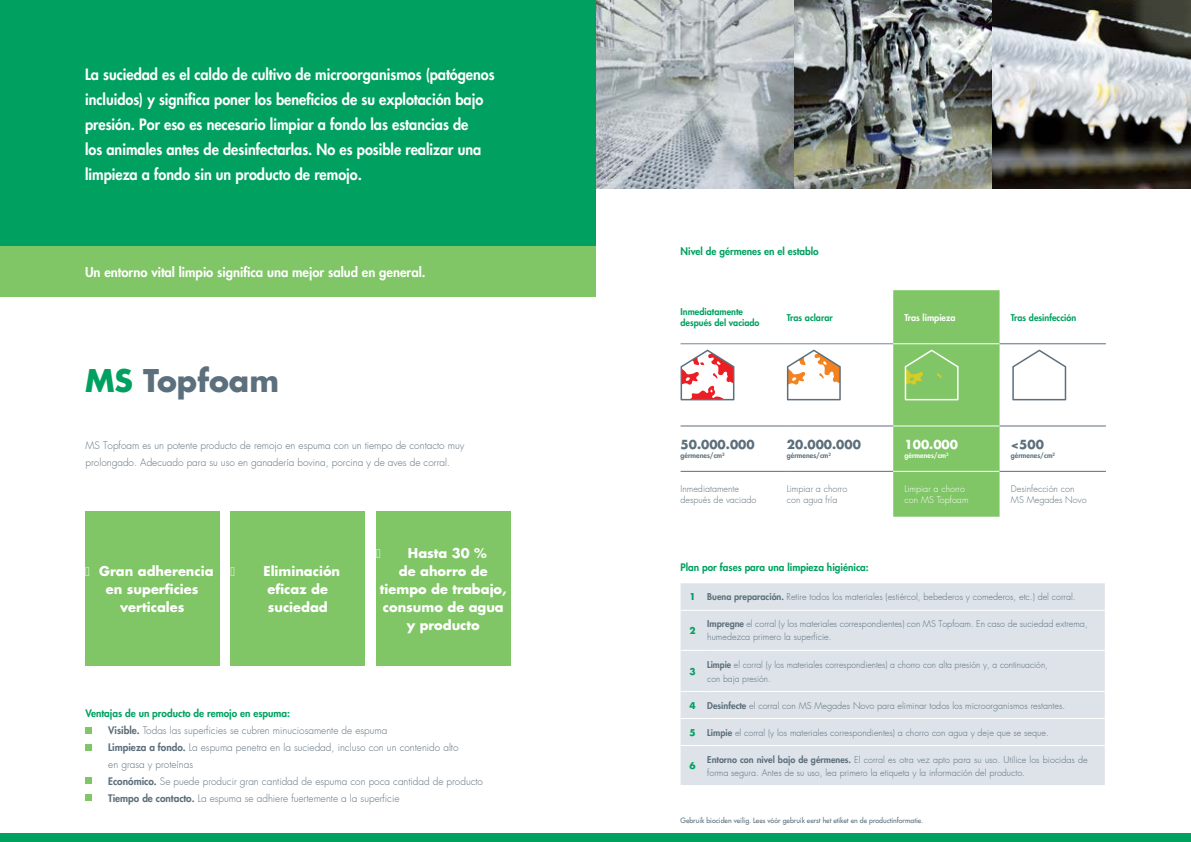
<style>
.page{position:relative;width:1191px;height:842px;background:#fff}
.page>*{position:absolute;margin:0;border:0;box-sizing:border-box;transform-origin:0 0}
.t1{font:700 30px "Futura LT";color:#5c6f7c}
.t2{font:800 15px/25px "Futura LT";color:#fff;scale:.96 1}
.t3{font:700 13px/18px "Futura LT";color:#fff;text-align:center}
.t4{font:800 13px "Futura LT";color:#fff}
.t5{font:700 12px "Futura LT";color:#5c6f7c}
.t6{font:700 12px "Futura LT";color:#fff}
.t7{font:300 10px/17px "Futura LT";color:#5c6f7c}
.t8{font:800 10px "Futura LT";color:#00a160}
.t9{font:300 9px/10.8px "Futura LT";color:#5c6f7c}
.t10{font:300 9px/14px "Futura LT";color:#5c6f7c;scale:.96 1}
.t11{font:800 9px/10.8px "Futura LT";color:#00a160}
.t12{font:300 9px/10.8px "Futura LT";color:#fff}
.t13{font:800 9px "Futura LT";color:#fff}
.t14{font:700 9px "Futura LT";color:#00a160}
.t15{font:7px "Futura LT";color:#5c6f7c}
.t16{font:800 7px "Futura LT";color:#5c6f7c}
.t17{font:800 7px "Futura LT";color:#fff}
.s1{color:#00a160}
.s2{font-weight:800;color:#00a160}
.s3{font-weight:800}
</style>
<div class="page">
<div style="left:0;top:833px;width:1191px;height:9px;background:#00a160"></div>
<hr style="left:680px;top:343px;width:107px;height:1px;background:#768894">
<hr style="left:787px;top:343px;width:106px;height:1px;background:#768894">
<hr style="left:680px;top:426px;width:107px;height:1px;background:#5c6f7c">
<hr style="left:787px;top:426px;width:106px;height:1px;background:#5c6f7c">
<hr style="left:680px;top:471px;width:107px;height:1px;background:#5c6f7c">
<hr style="left:787px;top:471px;width:106px;height:1px;background:#5c6f7c">
<hr style="left:999px;top:343px;width:107px;height:1px;background:#5c6f7c">
<hr style="left:999px;top:426px;width:107px;height:1px;background:#5c6f7c">
<hr style="left:999px;top:471px;width:107px;height:1px;background:#5c6f7c">
<img style="left:595px;top:0;width:199px;height:188px">
<img style="left:794px;top:0;width:198px;height:188px">
<svg style="left:992px;top:0;width:199px;height:188px;background:#767774"></svg>
<svg style="left:680px;top:350px;width:54px;height:50px"></svg>
<svg style="left:787px;top:350px;width:53px;height:50px"></svg>
<svg style="left:893px;top:290px;width:106px;height:227px;background:#84c66a"></svg>
<svg style="left:1012px;top:350px;width:54px;height:50px"></svg>
<div style="left:680px;top:583px;width:424px;height:202px;background:#dde3e8"></div>
<svg style="left:680px;top:610px;width:24px;height:1px"></svg>
<hr style="left:704px;top:610px;width:400px;height:1px;background:#fff">
<svg style="left:680px;top:650px;width:24px;height:1px"></svg>
<hr style="left:704px;top:650px;width:400px;height:1px;background:#fff">
<svg style="left:680px;top:691px;width:24px;height:1px"></svg>
<hr style="left:704px;top:691px;width:400px;height:1px;background:#fff">
<svg style="left:680px;top:718px;width:24px;height:1px"></svg>
<hr style="left:704px;top:718px;width:400px;height:1px;background:#fff">
<svg style="left:680px;top:745px;width:24px;height:1px"></svg>
<hr style="left:704px;top:745px;width:400px;height:1px;background:#fff">
<div style="left:0;top:0;width:595px;height:247px;background:#00a160"></div>
<div style="left:0;top:247px;width:595px;height:50px;background:#80c566"></div>
<div style="left:85px;top:512px;width:134px;height:154px;background:#80c566"></div>
<div style="left:231px;top:512px;width:134px;height:154px;background:#80c566"></div>
<div style="left:376px;top:512px;width:134px;height:154px;background:#80c566"></div>
<div style="left:86px;top:727px;width:6px;height:7px;background:#80c566"></div>
<div style="left:86px;top:777px;width:6px;height:7px;background:#80c566"></div>
<div style="left:86px;top:794px;width:6px;height:7px;background:#80c566"></div>
<div style="left:86px;top:744px;width:6px;height:7px;background:#80c566"></div>
<p class="t2" style="left:85px;top:62px;width:428px">La suciedad es el caldo de cultivo de microorganismos (patógenos incluidos) y significa poner los beneficios de su explotación bajo presión. Por eso es necesario limpiar a fondo las estancias de<br>los animales antes de desinfectarlas. No es posible realizar una limpieza a fondo sin un producto de remojo.</p>
<h3 class="t4" style="left:85px;top:263px;width:342px">Un entorno vital limpio significa una mejor salud en general.</h3>
<h1 class="t1" style="left:85px;top:361px;width:195px"><span class="s1">MS</span> Topfoam</h1>
<p class="t7" style="left:86px;top:437px;width:380px">MS Topfoam es un potente producto de remojo en espuma con un tiempo de contacto muy prolongado. Adecuado para su uso en ganadería bovina, porcina y de aves de corral.</p>
<h3 class="t3" style="left:85px;top:562px;width:130px">● Gran adherencia en superficies verticales</h3>
<h3 class="t3" style="left:267px;top:562px;width:74px;text-align:left;text-indent:-37px">● Eliminación eficaz de suciedad</h3>
<h3 class="t3" style="left:376px;top:544px;width:112px">● Hasta 30 %</h3>
<h3 class="t3" style="left:399px;top:562px;width:90px">de ahorro de</h3>
<h3 class="t3" style="left:380px;top:580px;width:128px">tiempo de trabajo,</h3>
<h3 class="t3" style="left:383px;top:598px;width:122px">consumo de agua</h3>
<h3 class="t3" style="left:407px;top:616px;width:75px">y producto</h3>
<p class="t7" style="left:108px;top:705px;width:376px;text-indent:-23px"><span class="s2">Ventajas de un producto de remojo en espuma:<br></span><span class="s3">Visible.</span> Todas las superficies se cubren minuciosamente de espuma<br><span class="s3">Limpieza a fondo.</span> La espuma penetra en la suciedad, incluso con un contenido alto<br>en grasa y proteínas<br><span class="s3">Económico.</span> Se puede producir gran cantidad de espuma con poca cantidad de producto <span class="s3">Tiempo de contacto.</span> La espuma se adhiere fuertemente a la superficie</p>
<p class="t8" style="left:680px;top:244px;width:140px">Nivel de gérmenes en el establo</p>
<p class="t11" style="left:680px;top:306px;width:80px">Inmediatamente después del vaciado</p>
<p class="t11" style="left:787px;top:312px;width:47px">Tras aclarar</p>
<p class="t13" style="left:904px;top:311px;width:52px">Tras limpieza</p>
<p class="t11" style="left:1011px;top:312px;width:67px">Tras desinfección</p>
<h3 class="t5" style="left:680px;top:436px;width:76px">50.000.000</h3>
<p class="t16" style="left:680px;top:451px;width:46px">gérmenes/cm²</p>
<h3 class="t5" style="left:787px;top:436px;width:76px">20.000.000</h3>
<p class="t16" style="left:787px;top:451px;width:46px">gérmenes/cm²</p>
<h3 class="t6" style="left:904px;top:436px;width:55px">100.000</h3>
<p class="t17" style="left:904px;top:451px;width:46px">gérmenes/cm²</p>
<h3 class="t5" style="left:1011px;top:436px;width:34px">&lt;500</h3>
<p class="t16" style="left:1011px;top:451px;width:46px">gérmenes/cm²</p>
<p class="t9" style="left:680px;top:484px;width:77px">Inmediatamente después de vaciado</p>
<p class="t9" style="left:787px;top:484px;width:62px">Limpiar a chorro con agua fría</p>
<p class="t12" style="left:904px;top:484px;width:65px">Limpiar a chorro con MS Topfoam</p>
<p class="t9" style="left:1011px;top:484px;width:77px">Desinfección con<br>MS Megades Novo</p>
<p class="t8" style="left:680px;top:561px;width:190px">Plan por fases para una limpieza higiénica:</p>
<p class="t14" style="left:689px;top:591px;width:8px">1</p>
<p class="t9" style="left:707px;top:592px;width:370px"><span class="s3">Buena preparación.</span> Retire todos los materiales (estiércol, bebederos y comederos, etc.) del corral.</p>
<p class="t14" style="left:689px;top:625px;width:8px">2</p>
<p class="t9" style="left:707px;top:618px;width:382px;line-height:13px"><span class="s3">Impregne</span> el corral (y los materiales correspondientes) con MS Topfoam. En caso de suciedad extrema, humedezca primero la superficie.</p>
<p class="t14" style="left:689px;top:665px;width:8px">3</p>
<p class="t10" style="left:707px;top:657px;width:356px"><span class="s3">Limpie</span> el corral (y los materiales correspondientes) a chorro con alta presión y, a continuación, con baja presión.</p>
<p class="t14" style="left:689px;top:699px;width:8px">4</p>
<p class="t9" style="left:707px;top:700px;width:359px"><span class="s3">Desinfecte</span> el corral con MS Megades Novo para eliminar todos los microorganismos restantes.</p>
<p class="t14" style="left:689px;top:726px;width:8px">5</p>
<p class="t9" style="left:707px;top:727px;width:343px"><span class="s3">Limpie</span> el corral (y los materiales correspondientes) a chorro con agua y deje que se seque.</p>
<p class="t14" style="left:689px;top:760px;width:8px">6</p>
<p class="t9" style="left:707px;top:753px;width:382px;line-height:13px"><span class="s3">Entorno con nivel bajo de gérmenes.</span> El corral es otra vez apto para su uso. Utilice los biocidas de forma segura. Antes de su uso, lea primero la etiqueta y la información del producto.</p>
<p class="t15" style="left:680px;top:815px;width:244px">Gebruik biociden veilig. Lees vóór gebruik eerst het etiket en de productinformatie.</p>
</div>
